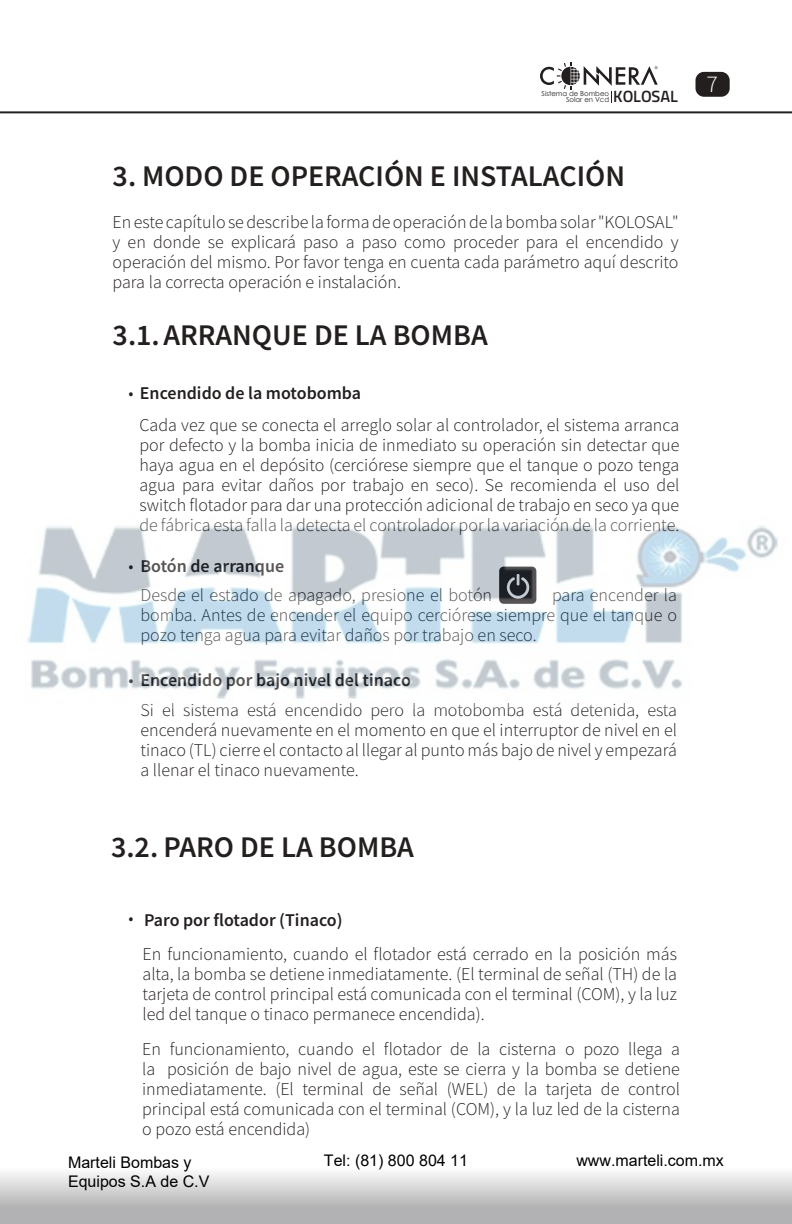
<style>
.page{position:relative;width:792px;height:1224px;background:#fff}
.page>*{position:absolute;margin:0;border:0;box-sizing:border-box;transform-origin:0 0}
.t1{font:600 30px "Source Sans Pro";color:#241f1f}
.t2{font:300 24px "Source Sans Pro";color:#fff}
.t3{font:300 18px/20px "Source Sans Pro";color:#241f1f;text-align:justify}
.t4{font:600 18px "Source Sans Pro";color:#241f1f}
.t5{font:600 16.4px "Titillium Web";letter-spacing:-.005em;color:#241f1f}
.t6{font:16px/19.2px "Arial";color:#000}
.t7{font:7px "Century Gothic";color:#241f1f}
.s1{font-weight:300}
.s2{font-weight:600}
</style>
<div class="page">
<div style="left:696px;top:72px;width:34px;height:25px;background:#241f1f;border-radius:8px"></div>
<div style="left:0;top:1167px;width:792px;height:57px;background:linear-gradient(to bottom,#f9f9f9,#a2a1a3)"></div>
<hr style="left:0;top:111px;width:792px;height:2px;background:#241f1f">
<svg style="left:540px;top:62px;width:118px;height:40px"></svg>
<img style="left:27px;top:525px;width:751px;height:174px">
<p class="t7" style="left:542px;top:89px;width:69px">Sistema de Bombeo</p>
<p class="t7" style="left:566px;top:95px;width:44px">Solar en Vcd</p>
<p class="t5" style="left:613px;top:84px;width:66px">KOLOSAL</p>
<h1 class="t1" style="left:113px;top:157px;width:514px">3. MODO DE OPERACIÓN E INSTALACIÓN</h1>
<p class="t3" style="left:113px;top:212px;width:568px">En este capítulo se describe la forma de operación de la bomba solar "KOLOSAL" y en donde se explicará paso a paso como proceder para el encendido y operación del mismo. Por favor tenga en cuenta cada parámetro aquí descrito para la correcta operación e instalación.</p>
<h1 class="t1" style="left:113px;top:315px;width:377px">3.1. ARRANQUE DE LA BOMBA</h1>
<p class="t4" style="left:128px;top:381px;width:234px"><span class="s1">•</span> Encendido de la motobomba</p>
<p class="t3" style="left:139px;top:415px;width:541px">Cada vez que se conecta el arreglo solar al controlador, el sistema arranca por defecto y la bomba inicia de inmediato su operación sin detectar que haya agua en el depósito (cerciórese siempre que el tanque o pozo tenga agua para evitar daños por trabajo en seco). Se recomienda el uso del switch flotador para dar una protección adicional de trabajo en seco ya que de fábrica esta falla la detecta el controlador por la variación de la corriente.</p>
<p class="t3" style="left:140px;top:551px;width:353px;line-height:29.2px;text-indent:-12px">• <span class="s2">Botón de arranque<br></span>Desde el estado de apagado, presione el botón</p>
<p class="t3" style="left:140px;top:585px;width:538px;text-indent:412px">para encender la bomba. Antes de encender el equipo cerciórese siempre que el tanque o pozo tenga agua para evitar daños por trabajo en seco.</p>
<p class="t4" style="left:128px;top:668px;width:284px"><span class="s1">•</span> Encendido por bajo nivel del tinaco</p>
<p class="t3" style="left:140px;top:700px;width:538px">Si el sistema está encendido pero la motobomba está detenida, esta encenderá nuevamente en el momento en que el interruptor de nivel en el tinaco (TL) cierre el contacto al llegar al punto más bajo de nivel y empezará a llenar el tinaco nuevamente.</p>
<h1 class="t1" style="left:111px;top:827px;width:305px">3.2. PARO DE LA BOMBA</h1>
<p class="t3" style="left:128px;top:908px;width:7px">•</p>
<p class="t4" style="left:144px;top:908px;width:200px">Paro por flotador (Tinaco)</p>
<p class="t3" style="left:143px;top:944px;width:536px">En funcionamiento, cuando el flotador está cerrado en la posición más alta, la bomba se detiene inmediatamente. (El terminal de señal (TH) de la tarjeta de control principal está comunicada con el terminal (COM), y la luz led del tanque o tinaco permanece encendida).</p>
<p class="t3" style="left:142px;top:1039px;width:539px">En funcionamiento, cuando el flotador de la cisterna o pozo llega a la posición de bajo nivel de agua, este se cierra y la bomba se detiene inmediatamente. (El terminal de señal (WEL) de la tarjeta de control principal está comunicada con el terminal (COM), y la luz led de la cisterna o pozo está encendida)</p>
<h2 class="t2" style="left:707px;top:69px;width:13px">7</h2>
<p class="t6" style="left:68px;top:1153px;width:143px">Marteli Bombas y<br>Equipos S.A de C.V</p>
<p class="t6" style="left:324px;top:1151px;width:146px">Tel: (81) 800 804 11</p>
<p class="t6" style="left:576px;top:1151px;width:149px">www.marteli.com.mx</p>
</div>
